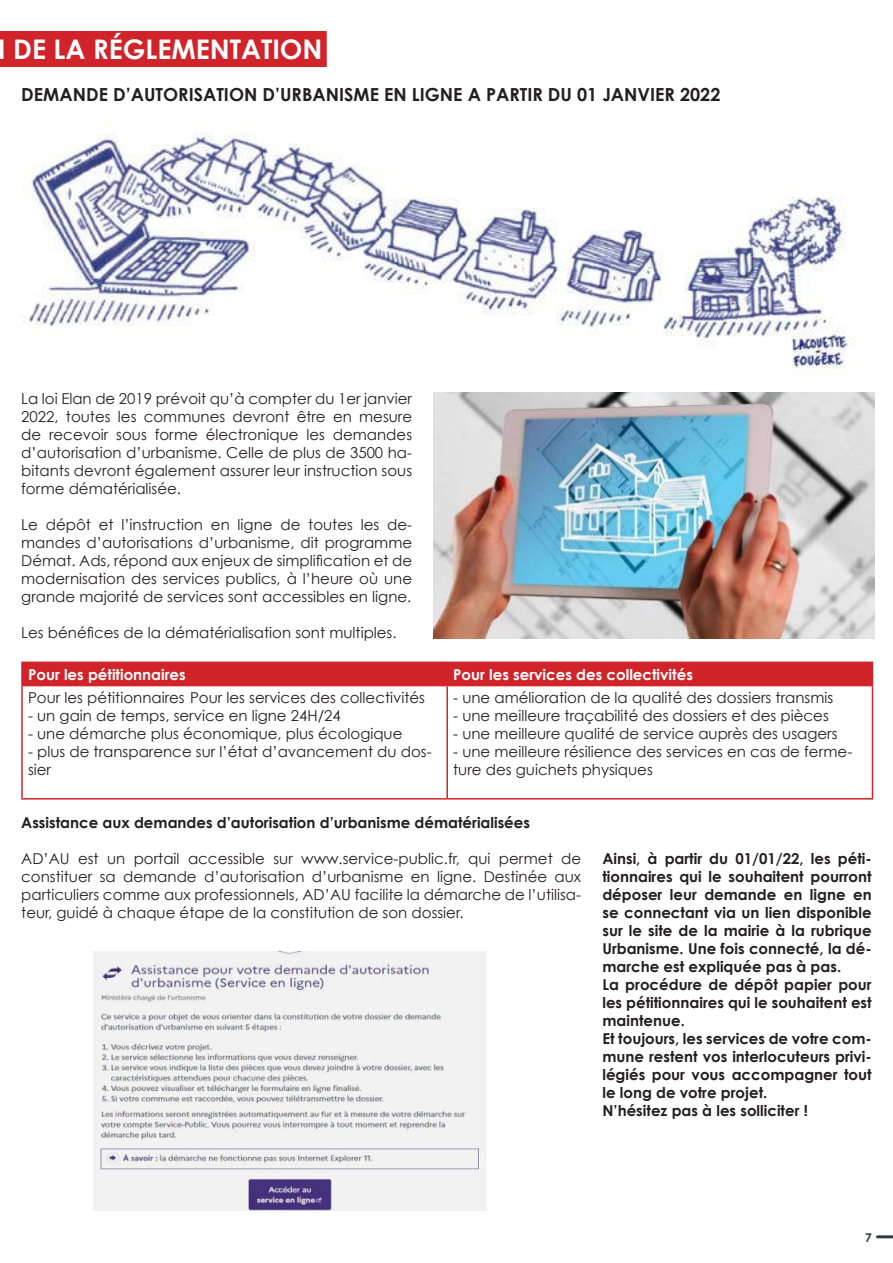
<style>
.page{position:relative;width:893px;height:1263px;background:#fff}
.page>*{position:absolute;margin:0;border:0;box-sizing:border-box;transform-origin:0 0}
.t1{font:700 27px "Century Gothic";color:#fff}
.t2{font:700 18px "Century Gothic";color:#231f20}
.t3{font:15px/18px "Century Gothic";color:#231f20;text-align:justify}
.t4{font:700 15px/18px "Century Gothic";color:#231f20}
.t5{font:700 15px "Century Gothic";color:#fff}
.t6{font:700 12px "Century Gothic";color:#303b3d}
</style>
<div class="page">
<hr style="left:877px;top:1235px;width:16px;height:3px;background:#303b3d">
<div style="left:0;top:31px;width:327px;height:36px;background:#d1232a"></div>
<hr style="left:21px;top:661px;width:426px;height:2px;background:#d1232a">
<hr style="left:21px;top:663px;width:2px;height:22px;background:#d1232a">
<hr style="left:447px;top:661px;width:426px;height:2px;background:#d1232a">
<div style="left:23px;top:662px;width:850px;height:23px;background:#d1232a"></div>
<hr style="left:21px;top:685px;width:426px;height:1px;background:#d1232a">
<hr style="left:21px;top:686px;width:2px;height:112px;background:#d1232a">
<hr style="left:447px;top:685px;width:426px;height:1px;background:#d1232a">
<hr style="left:446px;top:686px;width:2px;height:112px;background:#d1232a">
<hr style="left:872px;top:686px;width:1px;height:112px;background:#d1232a">
<hr style="left:21px;top:798px;width:426px;height:1px;background:#d1232a">
<hr style="left:447px;top:798px;width:426px;height:1px;background:#d1232a">
<img style="left:93px;top:951px;width:393px;height:259px">
<img style="left:433px;top:392px;width:442px;height:247px">
<img style="left:21px;top:122px;width:833px;height:247px">
<h1 class="t1" style="left:13px;top:36px;width:311px">DE LA RÉGLEMENTATION</h1>
<p class="t2" style="left:21px;top:86px;width:701px">DEMANDE D’AUTORISATION D’URBANISME EN LIGNE A PARTIR DU 01 JANVIER 2022</p>
<p class="t3" style="left:21px;top:389px;width:392px">La loi Elan de 2019 prévoit qu’à compter du 1er janvier 2022, toutes les communes devront être en mesure de recevoir sous forme électronique les demandes d’autorisation d’urbanisme. Celle de plus de 3500 ha&shy;bitants devront également assurer leur instruction sous forme dématérialisée.</p>
<p class="t3" style="left:21px;top:515px;width:392px">Le dépôt et l’instruction en ligne de toutes les de&shy;mandes d’autorisations d’urbanisme, dit programme Démat. Ads, répond aux enjeux de simplification et de modernisation des services publics, à l’heure où une grande majorité de services sont accessibles en ligne.</p>
<p class="t3" style="left:21px;top:623px;width:377px">Les bénéfices de la dématérialisation sont multiples.</p>
<p class="t5" style="left:28px;top:667px;width:159px">Pour les pétitionnaires</p>
<p class="t5" style="left:453px;top:667px;width:241px">Pour les services des collectivités</p>
<p class="t3" style="left:28px;top:689px;width:399px">Pour les pétitionnaires Pour les services des collectivités</p>
<p class="t3" style="left:28px;top:706px;width:314px">- un gain de temps, service en ligne 24H/24</p>
<p class="t3" style="left:28px;top:725px;width:376px">- une démarche plus économique, plus écologique</p>
<p class="t3" style="left:28px;top:742px;width:405px">- plus de transparence sur l’état d’avancement du dos&shy;sier</p>
<p class="t3" style="left:453px;top:689px;width:382px">- une amélioration de la qualité des dossiers transmis</p>
<p class="t3" style="left:453px;top:706px;width:377px">- une meilleure traçabilité des dossiers et des pièces</p>
<p class="t3" style="left:453px;top:725px;width:386px">- une meilleure qualité de service auprès des usagers</p>
<p class="t3" style="left:453px;top:743px;width:401px">- une meilleure résilience des services en cas de ferme&shy;ture des guichets physiques</p>
<p class="t4" style="left:21px;top:814px;width:510px">Assistance aux demandes d’autorisation d’urbanisme dématérialisées</p>
<p class="t3" style="left:21px;top:849px;width:561px">AD’AU est un portail accessible sur www.service-public.fr, qui permet de constituer sa demande d’autorisation d’urbanisme en ligne. Destinée aux particuliers comme aux professionnels, AD’AU facilite la démarche de l’utilisa&shy;teur, guidé à chaque étape de la constitution de son dossier.</p>
<p class="t4" style="left:602px;top:850px;width:271px">Ainsi, à partir du 01/01/22, les péti&shy;tionnaires qui le souhaitent pourront déposer leur demande en ligne en se connectant via un lien disponible sur le site de la mairie à la rubrique Urbanisme. Une fois connecté, la dé&shy;marche est expliquée pas à pas.<br>La procédure de dépôt papier pour les pétitionnaires qui le souhaitent est maintenue.<br>Et toujours, les services de votre com&shy;mune restent vos interlocuteurs privi&shy;légiés pour vous accompagner tout le long de votre projet.<br>N’hésitez pas à les solliciter !</p>
<p class="t6" style="left:865px;top:1232px;width:8px">7</p>
</div>
